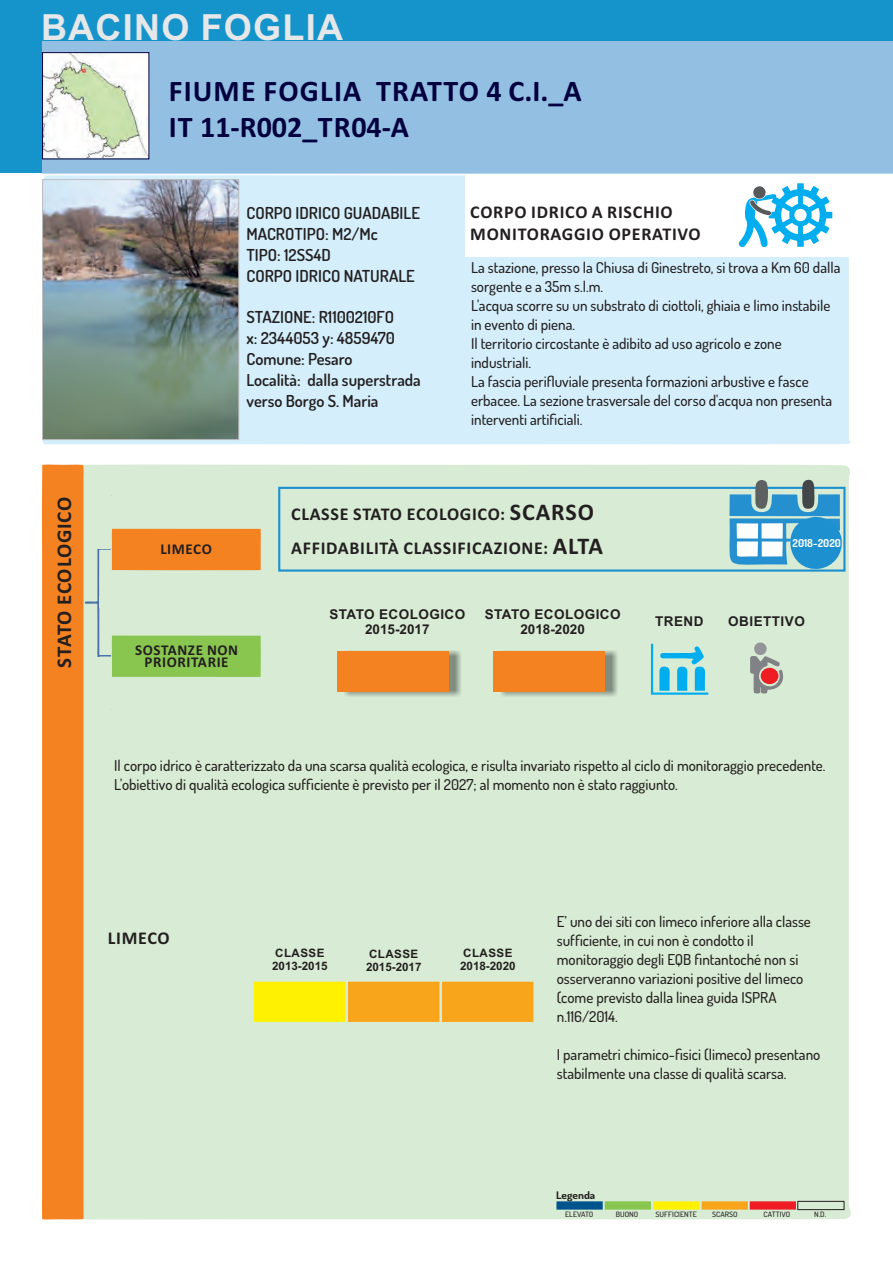
<style>
.page{position:relative;width:893px;height:1262px;background:#fff}
.page>*{position:absolute;margin:0;border:0;box-sizing:border-box;transform-origin:0 0}
.t1{font:700 36px "Arial";letter-spacing:.035em;color:#e6e7e9}
.t2{font:700 30px/36.6px "Calibri";letter-spacing:.04em;color:#02003e}
.t3{font:700 21px "Calibri";letter-spacing:.03em;color:#231f20}
.t4{font:700 18px/33.8px "Calibri";letter-spacing:.04em;color:#231f20}
.t5{font:600 16.5px/20.9px "Dosis";color:#231f20}
.t6{font:500 15px/18.9px "Dosis";color:#231f20}
.t7{font:700 15px/12.8px "Calibri";letter-spacing:.04em;color:#231f20;text-align:center}
.t8{font:700 13.5px/15.1px "Arial";letter-spacing:.035em;color:#231f20;text-align:center}
.t9{font:700 11.55px/12.9px "Arial";color:#231f20}
.t10{font:700 10.95px "Dosis";color:#fff}
.t11{font:700 10.5px "Dosis";color:#231f20;scale:1.09 1}
.t12{font:500 7.35px "Dosis";color:#231f20;scale:1.09 1}
.s1{font-size:24px}
</style>
<div class="page">
<div style="left:261px;top:464px;width:590px;height:755px;background:#d8ebd4"></div>
<div style="left:0;top:0;width:892px;height:173px;background:#1594cb"></div>
<div style="left:43px;top:41px;width:849px;height:132px;background:#93c0e2"></div>
<svg style="left:556px;top:1200px;width:288px;height:10px;background:#b6a766"></svg>
<div style="left:254px;top:981px;width:91px;height:41px;background:#fff101"></div>
<div style="left:348px;top:981px;width:91px;height:41px;background:#f9a51b"></div>
<div style="left:442px;top:981px;width:91px;height:41px;background:#f9a51b"></div>
<svg style="left:749px;top:641px;width:34px;height:53px;background:#b2bcb1"></svg>
<div style="left:760px;top:668px;width:18px;height:16px;background:#ee1d23;border-radius:50%"></div>
<img style="left:500px;top:650px;width:118px;height:47px">
<div style="left:493px;top:651px;width:112px;height:41px;background:#f58220"></div>
<img style="left:344px;top:650px;width:118px;height:47px">
<div style="left:337px;top:651px;width:112px;height:41px;background:#f58220"></div>
<div style="left:278px;top:487px;width:567px;height:84px;border:2px solid #1d90d0"></div>
<svg style="left:728px;top:478px;width:115px;height:95px;background:#73b4ce"></svg>
<svg style="left:42px;top:464px;width:219px;height:755px;background:#dbd1a5"></svg>
<div style="left:42px;top:175px;width:809px;height:269px;background:#d4effb"></div>
<div style="left:465px;top:174px;width:427px;height:83px;background:#fff"></div>
<img style="left:44px;top:181px;width:193px;height:257px">
<div style="left:42px;top:179px;width:197px;height:261px;border:1px solid #bcbdc0"></div>
<img style="left:44px;top:54px;width:103px;height:103px">
<div style="left:42px;top:52px;width:107px;height:107px;border:1px solid #02003e"></div>
<svg style="left:738px;top:183px;width:94px;height:65px"></svg>
<div style="left:99px;top:595px;width:14px;height:12px;background:#d8ebd4"></div>
<div style="left:93px;top:657px;width:18px;height:53px;background:#d8ebd4"></div>
<div style="left:92px;top:490px;width:19px;height:58px;background:#d8ebd4"></div>
<svg style="left:651px;top:643px;width:57px;height:51px;background:#85d3de"></svg>
<div style="left:660px;top:653px;width:32px;height:5px;background:#00aeef;border-radius:3px"></div>
<p class="t1" style="left:41px;top:15px;width:303px">BACINO FOGLIA</p>
<p class="t2" style="left:169px;top:75px;width:414px">FIUME FOGLIA TRATTO 4 C.I._A<br>IT 11-R002_TR04-A</p>
<p class="t3" style="left:58px;top:667px;width:172px;rotate:-90deg">STATO ECOLOGICO</p>
<p class="t5" style="left:246px;top:203px;width:175px">CORPO IDRICO GUADABILE<br>MACROTIPO: M2/Mc<br>TIPO: 12SS4D<br>CORPO IDRICO NATURALE</p>
<p class="t5" style="left:246px;top:307px;width:176px">STAZIONE: R1100210FO<br>x: 2344053 y: 4859470<br>Comune: Pesaro<br>Località: dalla superstrada verso Borgo S. Maria</p>
<p class="t4" style="left:470px;top:202px;width:232px;line-height:22px">CORPO IDRICO A RISCHIO<br>MONITORAGGIO OPERATIVO</p>
<p class="t6" style="left:471px;top:259px;width:371px">La stazione, presso la Chiusa di Ginestreto, si trova a Km 60 dalla sorgente e a 35m s.l.m.<br>L'acqua scorre su un substrato di ciottoli, ghiaia e limo instabile in evento di piena.<br>Il territorio circostante è adibito ad uso agricolo e zone industriali.<br>La fascia perifluviale presenta formazioni arbustive e fasce erbacee. La sezione trasversale del corso d'acqua non presenta interventi artificiali.</p>
<p class="t7" style="left:160px;top:544px;width:53px">LIMECO</p>
<p class="t7" style="left:135px;top:645px;width:105px">SOSTANZE NON<br>PRIORITARIE</p>
<p class="t4" style="left:291px;top:499px;width:313px">CLASSE STATO ECOLOGICO: <span class="s1">SCARSO<br></span>AFFIDABILITÀ CLASSIFICAZIONE: <span class="s1">ALTA</span></p>
<p class="t10" style="left:792px;top:537px;width:50px">2018-2020</p>
<p class="t8" style="left:329px;top:608px;width:137px">STATO ECOLOGICO<br>2015-2017</p>
<p class="t8" style="left:484px;top:608px;width:137px">STATO ECOLOGICO<br>2018-2020</p>
<p class="t8" style="left:655px;top:615px;width:50px">TREND</p>
<p class="t8" style="left:728px;top:615px;width:78px">OBIETTIVO</p>
<p class="t6" style="left:114px;top:757px;width:712px">Il corpo idrico è caratterizzato da una scarsa qualità ecologica, e risulta invariato rispetto al ciclo di monitoraggio precedente.<br>L'obiettivo di qualità ecologica sufficiente è previsto per il 2027; al momento non è stato raggiunto.</p>
<p class="t4" style="left:108px;top:923px;width:63px">LIMECO</p>
<p class="t9" style="left:272px;top:947px;width:57px">CLASSE<br>2013-2015</p>
<p class="t9" style="left:366px;top:948px;width:57px">CLASSE<br>2015-2017</p>
<p class="t9" style="left:460px;top:947px;width:57px">CLASSE<br>2018-2020</p>
<p class="t6" style="left:557px;top:914px;width:255px">E’ uno dei siti con limeco inferiore alla classe sufficiente, in cui non è condotto il monitoraggio degli EQB fintantoché non si osserveranno variazioni positive del limeco (come previsto dalla linea guida ISPRA n.116/2014.</p>
<p class="t6" style="left:557px;top:1046px;width:265px">I parametri chimico-fisici (limeco) presentano stabilmente una classe di qualità scarsa.</p>
<p class="t11" style="left:556px;top:1189px;width:37px">Legenda</p>
<p class="t12" style="left:565px;top:1211px;width:27px">ELEVATO</p>
<p class="t12" style="left:615px;top:1211px;width:22px">BUONO</p>
<p class="t12" style="left:655px;top:1211px;width:39px">SUFFICIENTE</p>
<p class="t12" style="left:712px;top:1211px;width:25px">SCARSO</p>
<p class="t12" style="left:763px;top:1211px;width:26px">CATTIVO</p>
<p class="t12" style="left:814px;top:1211px;width:12px">N.D.</p>
</div>
